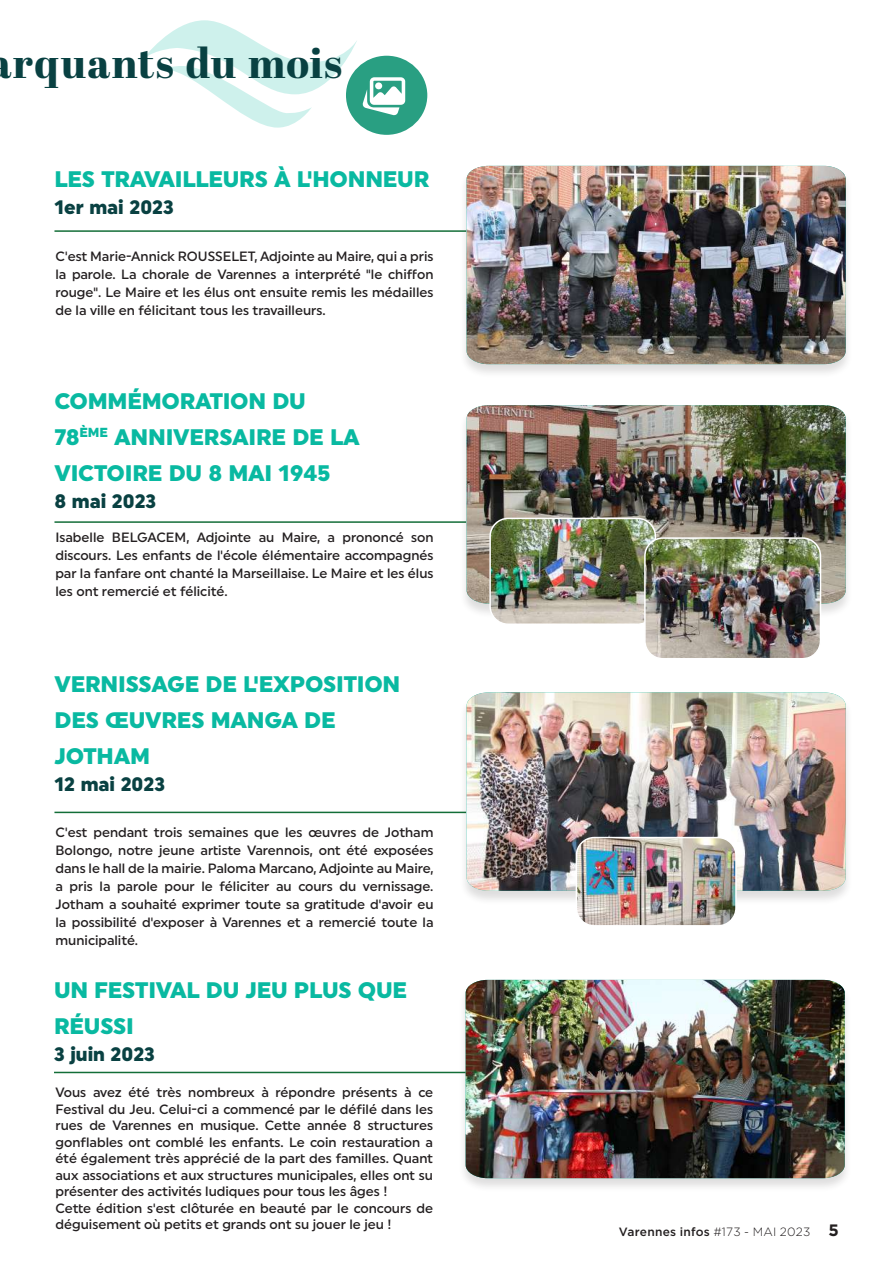
<style>
.page{position:relative;width:893px;height:1263px;background:#fff}
.page>*{position:absolute;margin:0;border:0;box-sizing:border-box;transform-origin:0 0}
.t1{font:800 42px "Abril Display";letter-spacing:.03em;color:#094142}
.t2{font:900 22.5px/36px "Uniform";letter-spacing:-.01em;color:#09b9a1}
.t3{font:900 19.5px "Uniform";color:#094142}
.t4{font:500 13.5px/18px "Uniform";color:#231f20;text-align:justify}
.t5{font:500 12px "Gotham";letter-spacing:.015em;color:#231f20}
.s1{font-weight:300}
.s2{font-weight:700;font-size:16.5px}
</style>
<div class="page">
<div style="left:346px;top:56px;width:81px;height:79px;background:#299f82;border-radius:50%"></div>
<svg style="left:143px;top:20px;width:262px;height:108px"></svg>
<hr style="left:54px;top:230px;width:412px;height:2px;background:#136e38">
<div style="left:459px;top:165px;width:395px;height:214px;background:#231f20;opacity:.15"></div>
<img style="left:467px;top:166px;width:379px;height:198px">
<hr style="left:54px;top:521px;width:412px;height:2px;background:#136e38">
<div style="left:459px;top:405px;width:395px;height:213px;background:#231f20;opacity:.15"></div>
<img style="left:467px;top:405px;width:379px;height:199px">
<hr style="left:54px;top:812px;width:412px;height:1px;background:#136e38">
<div style="left:459px;top:692px;width:395px;height:214px;background:#231f20;opacity:.15"></div>
<img style="left:467px;top:692px;width:379px;height:199px">
<hr style="left:54px;top:1072px;width:412px;height:1px;background:#136e38">
<div style="left:458px;top:979px;width:395px;height:214px;background:#231f20;opacity:.15"></div>
<img style="left:466px;top:980px;width:379px;height:198px">
<img style="left:490px;top:518px;width:165px;height:104px">
<div style="left:489px;top:518px;width:167px;height:107px;border:2px solid #fff;border-radius:18px"></div>
<img style="left:645px;top:538px;width:175px;height:118px">
<div style="left:644px;top:537px;width:177px;height:122px;border:2px solid #fff;border-radius:18px"></div>
<img style="left:576px;top:837px;width:160px;height:86px">
<div style="left:576px;top:837px;width:161px;height:89px;border:2px solid #fff;border-radius:18px"></div>
<h1 class="t1" style="left:-12px;top:34px;width:355px">arquants du mois</h1>
<h2 class="t2" style="left:54px;top:161px;width:376px">LES TRAVAILLEURS À L'HONNEUR</h2>
<h3 class="t3" style="left:54px;top:195px;width:121px">1er mai 2023</h3>
<p class="t4" style="left:56px;top:247px;width:380px">C'est Marie-Annick ROUSSELET, Adjointe au Maire, qui a pris la parole. La chorale de Varennes a interprété "le chiffon rouge". Le Maire et les élus ont ensuite remis les médailles de la ville en félicitant tous les travailleurs.</p>
<h2 class="t2" style="left:54px;top:383px;width:307px">COMMÉMORATION DU<br>78<sup>ÈME</sup> ANNIVERSAIRE DE LA<br>VICTOIRE DU 8 MAI 1945</h2>
<h3 class="t3" style="left:54px;top:489px;width:103px">8 mai 2023</h3>
<p class="t4" style="left:56px;top:528px;width:380px">Isabelle BELGACEM, Adjointe au Maire, a prononcé son discours. Les enfants de l'école élémentaire accompagnés par la fanfare ont chanté la Marseillaise. Le Maire et les élus les ont remercié et félicité.</p>
<h2 class="t2" style="left:54px;top:666px;width:347px">VERNISSAGE DE L'EXPOSITION<br>DES ŒUVRES MANGA DE<br>JOTHAM</h2>
<h3 class="t3" style="left:54px;top:773px;width:112px">12 mai 2023</h3>
<p class="t4" style="left:56px;top:823px;width:380px">C'est pendant trois semaines que les œuvres de Jotham Bolongo, notre jeune artiste Varennois, ont été exposées dans le hall de la mairie. Paloma Marcano, Adjointe au Maire, a pris la parole pour le féliciter au cours du vernissage.<br>Jotham a souhaité exprimer toute sa gratitude d'avoir eu la possibilité d'exposer à Varennes et a remercié toute la municipalité.</p>
<h2 class="t2" style="left:54px;top:972px;width:355px">UN FESTIVAL DU JEU PLUS QUE<br>RÉUSSI</h2>
<h3 class="t3" style="left:54px;top:1043px;width:103px">3 juin 2023</h3>
<p class="t4" style="left:56px;top:1084px;width:379px;line-height:16.5px;text-align:left">Vous avez été très nombreux à répondre présents à ce Festival du Jeu. Celui-ci a commencé par le défilé dans les rues de Varennes en musique. Cette année 8 structures gonflables ont comblé les enfants. Le coin restauration a été également très apprécié de la part des familles. Quant aux associations et aux structures municipales, elles ont su présenter des activités ludiques pour tous les âges !<br>Cette édition s'est clôturée en beauté par le concours de déguisement où petits et grands ont su jouer le jeu !</p>
<p class="t5" style="left:619px;top:1223px;width:222px">Varennes infos <span class="s1">#173 - MAI 2023</span> <span class="s2">5</span></p>
</div>
